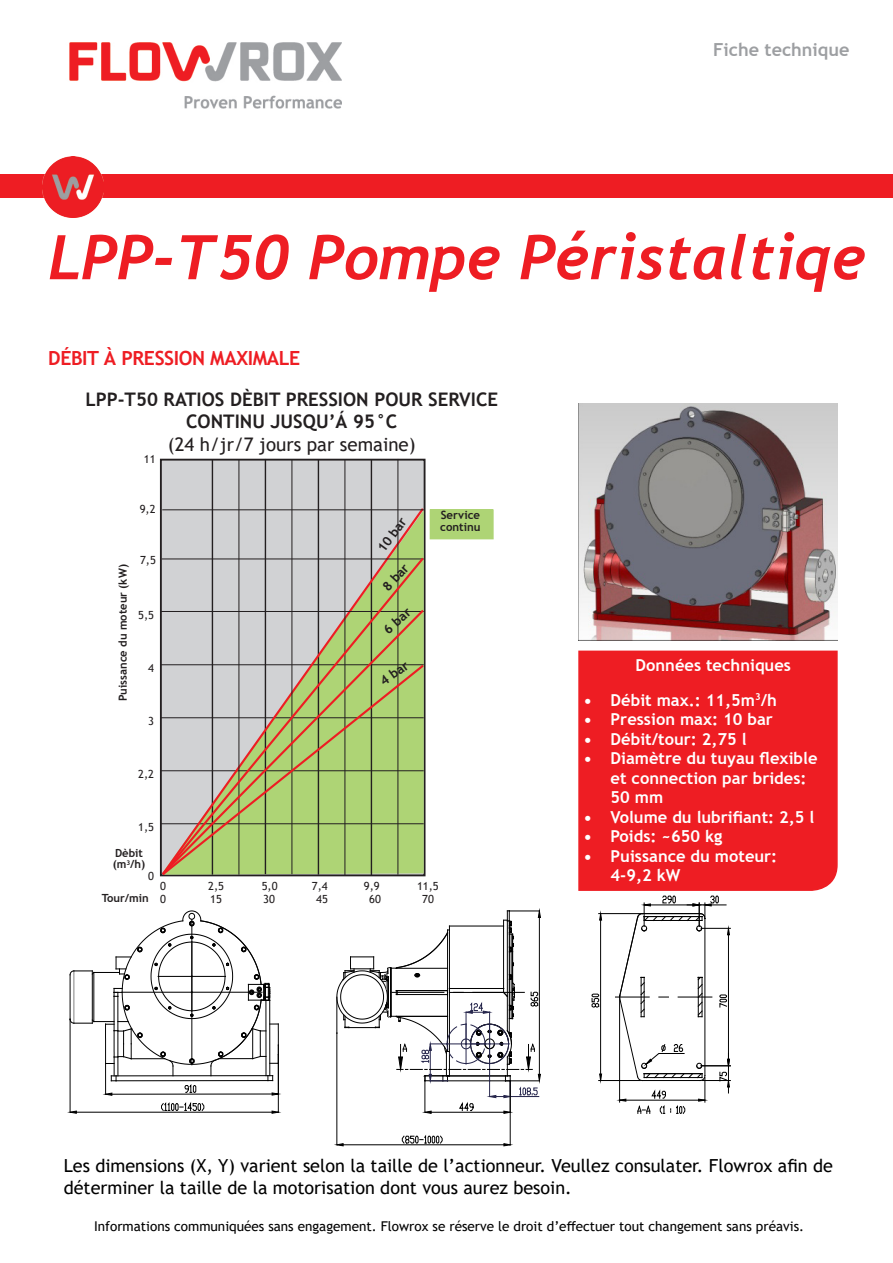
<style>
.page{position:relative;width:893px;height:1263px;background:#fff}
.page>*{position:absolute;margin:0;border:0;box-sizing:border-box;transform-origin:0 0}
.t1{font:italic 700 61.5px "Trebuchet";color:#ee1d23}
.t2{font:700 19.5px "Trebuchet MS";letter-spacing:-.02em;color:#ee1d23}
.t3{font:700 18.75px/22.5px "Trebuchet MS";color:#231f20;text-align:center}
.t4{font:18px/21.6px "Trebuchet MS";color:#000}
.t5{font:700 18px "Trebuchet MS";color:#9d9fa2}
.t6{font:700 16.5px/19.5px "Trebuchet MS";color:#fff}
.t7{font:13.5px "Trebuchet MS";color:#000}
.t8{font:700 13.05px "Trebuchet MS";color:#231f20}
.t9{font:700 11.4px/11.4px "Trebuchet MS";color:#231f20}
.t10{font:11.25px "Trebuchet MS";color:#231f20}
.t11{font:700 11.25px/11.2px "Trebuchet MS";color:#231f20}
.s1{font-weight:400}
</style>
<div class="page">
<div style="left:578px;top:650px;width:260px;height:241px;background:#ee1d23"></div>
<div style="left:0;top:174px;width:893px;height:24px;background:#ee1d23"></div>
<img style="left:43px;top:157px;width:60px;height:60px">
<img style="left:69px;top:43px;width:272px;height:65px">
<div style="left:161px;top:460px;width:264px;height:415px;background:#d1d2d4"></div>
<hr style="left:212px;top:460px;width:1px;height:415px;background:#231f20">
<hr style="left:265px;top:459px;width:1px;height:415px;background:#231f20">
<hr style="left:318px;top:460px;width:1px;height:415px;background:#231f20">
<hr style="left:371px;top:459px;width:1px;height:416px;background:#231f20">
<svg style="left:160px;top:506px;width:266px;height:49px"></svg>
<hr style="left:239px;top:459px;width:1px;height:416px;background:#231f20">
<hr style="left:292px;top:459px;width:1px;height:415px;background:#231f20">
<hr style="left:345px;top:460px;width:1px;height:415px;background:#231f20">
<hr style="left:398px;top:459px;width:1px;height:416px;background:#231f20">
<div style="left:430px;top:510px;width:63px;height:29px;background:#aed475"></div>
<div style="left:430px;top:509px;width:64px;height:30px;border:1px solid #aed475"></div>
<hr style="left:162px;top:510px;width:262px;height:1px;background:#231f20">
<svg style="left:160px;top:555px;width:266px;height:52px"></svg>
<svg style="left:160px;top:607px;width:266px;height:56px"></svg>
<svg style="left:160px;top:663px;width:266px;height:214px"></svg>
<img style="left:578px;top:404px;width:260px;height:236px">
<hr style="left:70px;top:1019px;width:1px;height:93px;background:#000">
<hr style="left:278px;top:1055px;width:1px;height:57px;background:#000">
<hr style="left:76px;top:1112px;width:196px;height:1px;background:#000">
<svg style="left:70px;top:1111px;width:6px;height:2px"></svg>
<svg style="left:161px;top:1103px;width:43px;height:8px"></svg>
<svg style="left:272px;top:1111px;width:7px;height:2px"></svg>
<svg style="left:70px;top:911px;width:209px;height:184px"></svg>
<hr style="left:337px;top:1033px;width:1px;height:112px;background:#000">
<hr style="left:510px;top:1081px;width:1px;height:64px;background:#000">
<hr style="left:343px;top:1144px;width:161px;height:1px;background:#000">
<svg style="left:402px;top:1136px;width:40px;height:8px"></svg>
<svg style="left:504px;top:1144px;width:7px;height:2px"></svg>
<svg style="left:337px;top:910px;width:203px;height:203px"></svg>
<hr style="left:473px;top:992px;width:51px;height:1px;background:#000">
<hr style="left:615px;top:997px;width:34px;height:1px;background:#000">
<hr style="left:599px;top:913px;width:41px;height:1px;background:#000">
<hr style="left:599px;top:1080px;width:41px;height:1px;background:#000">
<hr style="left:600px;top:913px;width:1px;height:167px;background:#000">
<svg style="left:592px;top:994px;width:7px;height:13px"></svg>
<svg style="left:619px;top:896px;width:111px;height:218px"></svg>
<p class="t5" style="left:713px;top:38px;width:138px">Fiche technique</p>
<p class="t1" style="left:48px;top:218px;width:819px">LPP-T50 Pompe Péristaltiqe</p>
<p class="t2" style="left:48px;top:346px;width:254px">DÉBIT À PRESSION MAXIMALE</p>
<p class="t3" style="left:85px;top:388px;width:414px">LPP-T50 RATIOS DÈBIT PRESSION POUR SERVICE<br>CONTINU JUSQU’Á 95°C<br><span class="s1">(24 h/jr/7 jours par semaine)</span></p>
<p class="t10" style="left:144px;top:451px;width:13px">11</p>
<p class="t10" style="left:140px;top:502px;width:17px">9,2</p>
<p class="t11" style="left:117px;top:701px;width:138px;rotate:-90deg">Puissance du moteur (kW)</p>
<p class="t10" style="left:140px;top:552px;width:17px">7,5</p>
<p class="t10" style="left:138px;top:607px;width:17px">5,5</p>
<p class="t10" style="left:148px;top:661px;width:7px">4</p>
<p class="t10" style="left:148px;top:714px;width:7px">3</p>
<p class="t10" style="left:138px;top:767px;width:17px">2,2</p>
<p class="t10" style="left:138px;top:820px;width:17px">1,5</p>
<p class="t8" style="left:374px;top:546px;width:41px;rotate:-54deg">10 bar</p>
<p class="t8" style="left:379px;top:583px;width:33px;rotate:-48deg">8 bar</p>
<p class="t8" style="left:380px;top:625px;width:33px;rotate:-42deg">6 bar</p>
<p class="t8" style="left:377px;top:675px;width:33px;rotate:-36deg">4 bar</p>
<p class="t9" style="left:440px;top:510px;width:42px">Service continu</p>
<p class="t11" style="left:113px;top:847px;width:34px">Dèbit (m<sup>3</sup>/h)</p>
<p class="t11" style="left:102px;top:865px;width:54px;line-height:22px;text-indent:46px"><span class="s1">0<br></span>Tour/min</p>
<p class="t10" style="left:160px;top:879px;width:7px">0</p>
<p class="t10" style="left:208px;top:879px;width:17px">2,5</p>
<p class="t10" style="left:262px;top:879px;width:17px">5,0</p>
<p class="t10" style="left:312px;top:879px;width:17px">7,4</p>
<p class="t10" style="left:364px;top:879px;width:17px">9,9</p>
<p class="t10" style="left:417px;top:879px;width:23px">11,5</p>
<p class="t10" style="left:160px;top:892px;width:7px">0</p>
<p class="t10" style="left:210px;top:892px;width:13px">15</p>
<p class="t10" style="left:263px;top:892px;width:13px">30</p>
<p class="t10" style="left:316px;top:892px;width:13px">45</p>
<p class="t10" style="left:369px;top:892px;width:13px">60</p>
<p class="t10" style="left:422px;top:892px;width:13px">70</p>
<p class="t6" style="left:636px;top:656px;width:157px">Données techniques</p>
<p class="t6" style="left:584px;top:690px;width:195px">• Débit max.: 11,5m<sup>3</sup>/h</p>
<p class="t6" style="left:584px;top:710px;width:191px">• Pression max: 10 bar</p>
<p class="t6" style="left:584px;top:729px;width:165px">• Débit/tour: 2,75 l</p>
<p class="t6" style="left:611px;top:749px;width:208px;text-indent:-27px">• Diamètre du tuyau flexible et connection par brides:<br>50 mm</p>
<p class="t6" style="left:584px;top:807px;width:232px">• Volume du lubrifiant: 2,5 l</p>
<p class="t6" style="left:584px;top:827px;width:140px">• Poids: ~650 kg</p>
<p class="t6" style="left:611px;top:846px;width:168px;text-indent:-27px">• Puissance du moteur:<br>4-9,2 kW</p>
<p class="t4" style="left:64px;top:1155px;width:771px">Les dimensions (X, Y) varient selon la taille de l’actionneur. Veullez consulater. Flowrox afin de déterminer la taille de la motorisation dont vous aurez besoin.</p>
<p class="t7" style="left:94px;top:1218px;width:712px">Informations communiquées sans engagement. Flowrox se réserve le droit d’effectuer tout changement sans préavis.</p>
</div>
